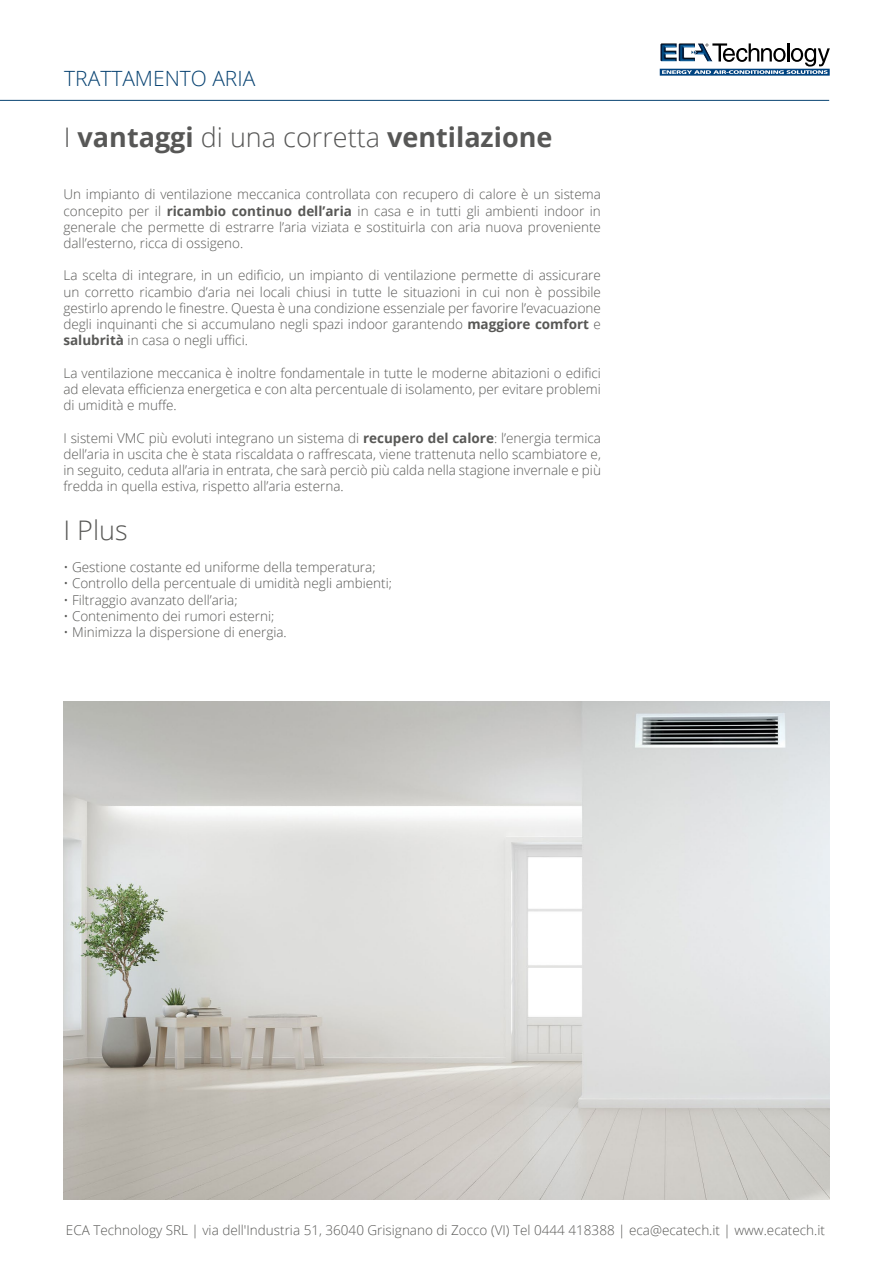
<style>
.page{position:relative;width:893px;height:1263px;background:#fff}
.page>*{position:absolute;margin:0;border:0;box-sizing:border-box;transform-origin:0 0}
.t1{font:700 27px "Open Sans";color:#575756}
.t2{font:300 27px "Open Sans";color:#585856}
.t3{font:300 21px "Open Sans";color:#084372}
.t4{font:15px "Open Sans";color:#585856}
.t5{font:300 13.5px/16.2px "Open Sans";color:#585856;text-align:justify}
.s1{font-weight:300}
.s2{font-weight:700}
</style>
<div class="page">
<img style="left:64px;top:701px;width:766px;height:498px">
<svg style="left:660px;top:43px;width:170px;height:33px"></svg>
<hr style="left:0;top:100px;width:829px;height:1px;background:#084372">
<h2 class="t3" style="left:64px;top:64px;width:193px">TRATTAMENTO ARIA</h2>
<h1 class="t1" style="left:64px;top:118px;width:490px"><span class="s1">I</span> vantaggi <span class="s1">di una corretta</span> ventilazione</h1>
<p class="t5" style="left:63px;top:186px;width:539px">Un impianto di ventilazione meccanica controllata con recupero di calore è un sistema concepito per il <span class="s2">ricambio continuo dell’aria</span> in casa e in tutti gli ambienti indoor in generale che permette di estrarre l’aria viziata e sostituirla con aria nuova proveniente dall’esterno, ricca di ossigeno.</p>
<p class="t5" style="left:63px;top:267px;width:539px">La scelta di integrare, in un edificio, un impianto di ventilazione permette di assicurare un corretto ricambio d’aria nei locali chiusi in tutte le situazioni in cui non è possibile gestirlo aprendo le finestre. Questa è una condizione essenziale per favorire l’evacuazione degli inquinanti che si accumulano negli spazi indoor garantendo <span class="s2">maggiore comfort</span> e <span class="s2">salubrità</span> in casa o negli uffici.</p>
<p class="t5" style="left:63px;top:364px;width:539px">La ventilazione meccanica è inoltre fondamentale in tutte le moderne abitazioni o edifici ad elevata efficienza energetica e con alta percentuale di isolamento, per evitare problemi di umidità e muffe.</p>
<p class="t5" style="left:63px;top:429px;width:539px">I sistemi VMC più evoluti integrano un sistema di <span class="s2">recupero del calore</span>: l’energia termica dell’aria in uscita che è stata riscaldata o raffrescata, viene trattenuta nello scambiatore e, in seguito, ceduta all’aria in entrata, che sarà perciò più calda nella stagione invernale e più fredda in quella estiva, rispetto all’aria esterna.</p>
<h1 class="t2" style="left:63px;top:511px;width:66px">I Plus</h1>
<p class="t5" style="left:63px;top:559px;width:314px">• Gestione costante ed uniforme della temperatura;</p>
<p class="t5" style="left:63px;top:575px;width:330px">• Controllo della percentuale di umidità negli ambienti;</p>
<p class="t5" style="left:63px;top:591px;width:176px">• Filtraggio avanzato dell’aria;</p>
<p class="t5" style="left:63px;top:607px;width:213px">• Contenimento dei rumori esterni;</p>
<p class="t5" style="left:63px;top:623px;width:225px">• Minimizza la dispersione di energia.</p>
<p class="t4" style="left:58px;top:1214px;width:27px">108</p>
<p class="t5" style="left:66px;top:1221px;width:761px">ECA Technology SRL | via dell'Industria 51, 36040 Grisignano di Zocco (VI) Tel 0444 418388 | eca@ecatech.it | www.ecatech.it</p>
</div>
